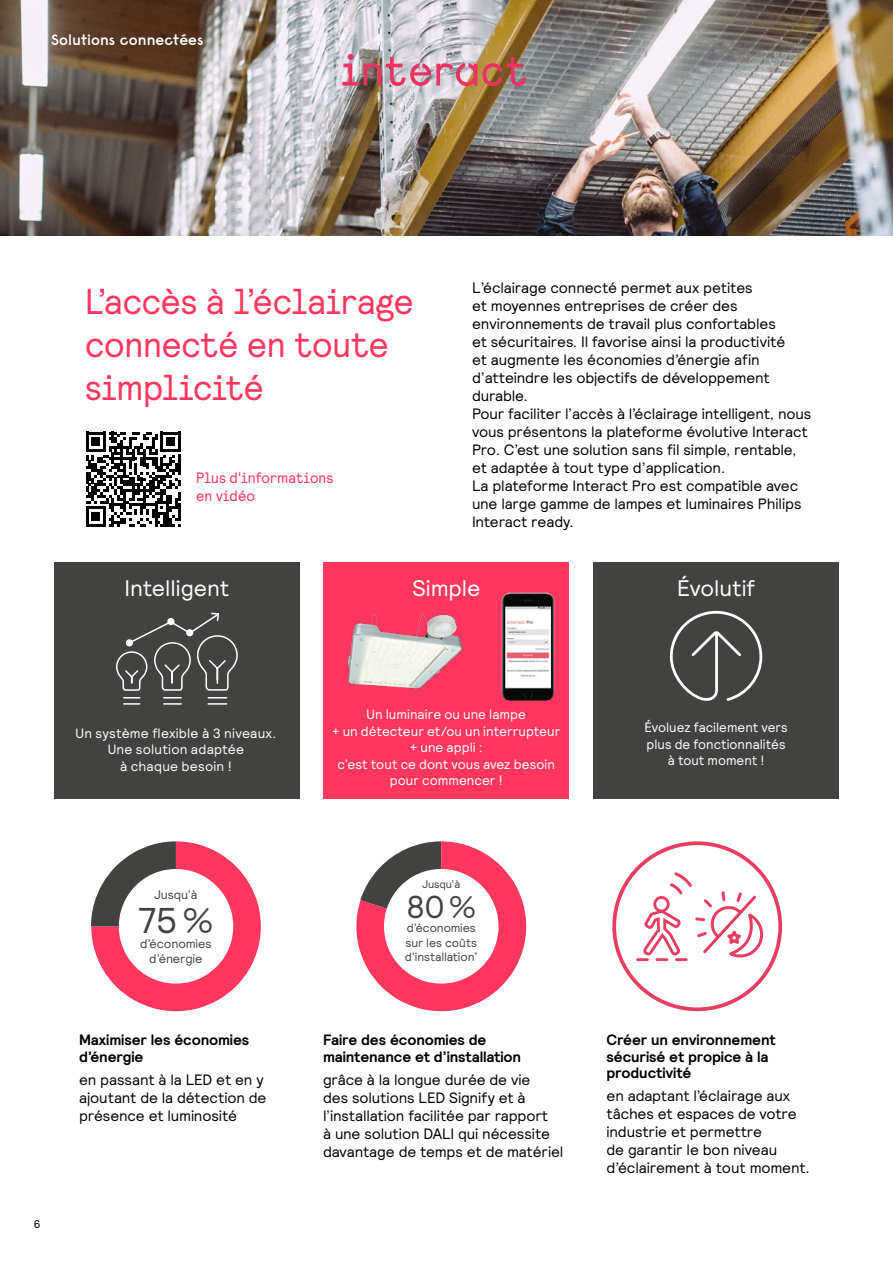
<style>
.page{position:relative;width:893px;height:1263px;background:#fff}
.page>*{position:absolute;margin:0;border:0;box-sizing:border-box;transform-origin:0 0}
.Titre_Page_interact{font:36px/43.2px "Signify Relative Faux";letter-spacing:-.005em;color:#ff375f}
.t1{font:35.85px "Signify Relative";color:#424241}
.t2{font:31.65px "Signify Relative";color:#424241}
.subtitle_bulleted{font:22.5px "Signify Relative";color:#fff}
._3-Paragraphe_-_10pt_-_black{font:15px/18px "Signify Relative";letter-spacing:-.01em;color:#000}
._3b-Entête_paragraphe_-_10pt_-_bold{font:700 15px/16.5px "Signify Relative";letter-spacing:-.01em;color:#000}
.Titre_Page_interact-2{font:15px/18px "Signify Relative Faux";letter-spacing:.005em;color:#ff375f}
._1_Produit_Tétière_Gauche{font:600 15px "Signify Raisonne";letter-spacing:.005em;color:#fff}
.TXET_STD{font:13.5px/16.5px "Signify Relative";letter-spacing:.005em;color:#fff;text-align:center}
.t3{font:12.45px/14.9px "Signify Relative";letter-spacing:-.005em;color:#424241;text-align:center}
.t4{font:12px/14.4px "Signify Relative";letter-spacing:-.005em;color:#424241}
.t5{font:11.25px "Signify Relative Faux";color:#000}
.t6{font:10.95px "Signify Relative";letter-spacing:-.01em;color:#424241}
</style>
<div class="page">
<img style="left:0;top:0;width:893px;height:236px">
<div style="left:324px;top:562px;width:245px;height:237px;background:#ff375f"></div>
<div style="left:54px;top:562px;width:246px;height:237px;background:#424241"></div>
<div style="left:593px;top:562px;width:246px;height:237px;background:#424241"></div>
<img style="left:502px;top:593px;width:52px;height:108px">
<svg style="left:116px;top:612px;width:122px;height:93px"></svg>
<div style="left:167px;top:618px;width:7px;height:7px;background:#fff;border-radius:50%"></div>
<div style="left:126px;top:639px;width:7px;height:7px;background:#fff;border-radius:50%"></div>
<svg style="left:669px;top:610px;width:94px;height:91px"></svg>
<svg style="left:91px;top:841px;width:170px;height:170px"></svg>
<svg style="left:356px;top:841px;width:170px;height:170px"></svg>
<img style="left:342px;top:54px;width:184px;height:32px">
<div style="left:186px;top:629px;width:7px;height:7px;background:#fff;border-radius:50%"></div>
<svg style="left:86px;top:432px;width:95px;height:94px"></svg>
<img style="left:323px;top:613px;width:190px;height:93px">
<svg style="left:612px;top:841px;width:171px;height:170px"></svg>
<p class="_1_Produit_Tétière_Gauche" style="left:51px;top:30px;width:154px">Solutions connectées</p>
<p class="Titre_Page_interact" style="left:85px;top:279px;width:330px">L’accès à l’éclairage connecté en toute simplicité</p>
<p class="Titre_Page_interact-2" style="left:196px;top:468px;width:139px">Plus d'informations en vidéo</p>
<p class="_3-Paragraphe_-_10pt_-_black" style="left:472px;top:278px;width:315px">L’éclairage connecté permet aux petites<br>et moyennes entreprises de créer des environnements de travail plus confortables et sécuritaires. Il favorise ainsi la productivité et augmente les économies d’énergie afin d’atteindre les objectifs de développement durable.</p>
<p class="_3-Paragraphe_-_10pt_-_black" style="left:472px;top:404px;width:341px">Pour faciliter l’accès à l’éclairage intelligent, nous vous présentons la plateforme évolutive Interact<br>Pro. C’est une solution sans fil simple, rentable,</p>
<p class="_3-Paragraphe_-_10pt_-_black" style="left:472px;top:458px;width:255px">et adaptée à tout type d’application.</p>
<p class="_3-Paragraphe_-_10pt_-_black" style="left:472px;top:476px;width:331px">La plateforme Interact Pro est compatible avec une large gamme de lampes et luminaires Philips<br>Interact ready.</p>
<p class="subtitle_bulleted" style="left:125px;top:573px;width:106px">Intelligent</p>
<p class="subtitle_bulleted" style="left:412px;top:573px;width:70px">Simple</p>
<p class="subtitle_bulleted" style="left:677px;top:573px;width:79px">Évolutif</p>
<p class="TXET_STD" style="left:76px;top:724px;width:202px">Un système flexible à 3 niveaux.</p>
<p class="TXET_STD" style="left:108px;top:741px;width:138px">Une solution adaptée à chaque besoin !</p>
<p class="t5" style="left:34px;top:1216px;width:8px">6</p>
<p class="t3" style="left:154px;top:886px;width:45px">Jusqu’à</p>
<p class="t1" style="left:138px;top:897px;width:77px">75%</p>
<p class="t3" style="left:140px;top:935px;width:73px">d’économies d’énergie</p>
<p class="_3b-Entête_paragraphe_-_10pt_-_bold" style="left:79px;top:1032px;width:172px">Maximiser les économies</p>
<p class="_3b-Entête_paragraphe_-_10pt_-_bold" style="left:79px;top:1048px;width:66px">d’énergie</p>
<p class="_3-Paragraphe_-_10pt_-_black" style="left:79px;top:1070px;width:186px">en passant à la LED et en y</p>
<p class="_3-Paragraphe_-_10pt_-_black" style="left:79px;top:1088px;width:189px">ajoutant de la détection de</p>
<p class="_3-Paragraphe_-_10pt_-_black" style="left:79px;top:1106px;width:160px">présence et luminosité</p>
<p class="TXET_STD" style="left:332px;top:706px;width:230px">Un luminaire ou une lampe<br>+ un détecteur et/ou un interrupteur + une appli :</p>
<p class="TXET_STD" style="left:338px;top:755px;width:219px">c’est tout ce dont vous avez besoin pour commencer !</p>
<p class="t6" style="left:422px;top:877px;width:40px">Jusqu’à</p>
<p class="t2" style="left:406px;top:886px;width:72px">80%</p>
<p class="t4" style="left:407px;top:920px;width:71px">d’économies</p>
<p class="t4" style="left:405px;top:935px;width:75px">sur les coûts d’installation<sup>*</sup></p>
<p class="_3b-Entête_paragraphe_-_10pt_-_bold" style="left:323px;top:1032px;width:165px">Faire des économies de</p>
<p class="_3b-Entête_paragraphe_-_10pt_-_bold" style="left:323px;top:1048px;width:200px">maintenance et d’installation</p>
<p class="_3-Paragraphe_-_10pt_-_black" style="left:323px;top:1070px;width:242px">grâce à la longue durée de vie<br>des solutions LED Signify et à l’installation facilitée par rapport<br>à une solution DALI qui nécessite davantage de temps et de matériel</p>
<p class="TXET_STD" style="left:644px;top:719px;width:145px">Évoluez facilement vers</p>
<p class="TXET_STD" style="left:646px;top:735px;width:141px">plus de fonctionnalités à tout moment !</p>
<p class="_3b-Entête_paragraphe_-_10pt_-_bold" style="left:607px;top:1032px;width:171px">Créer un environnement</p>
<p class="_3b-Entête_paragraphe_-_10pt_-_bold" style="left:607px;top:1048px;width:163px">sécurisé et propice à la productivité</p>
<p class="_3-Paragraphe_-_10pt_-_black" style="left:607px;top:1086px;width:205px">en adaptant l’éclairage aux tâches et espaces de votre industrie et permettre<br>de garantir le bon niveau d’éclairement à tout moment.</p>
</div>
